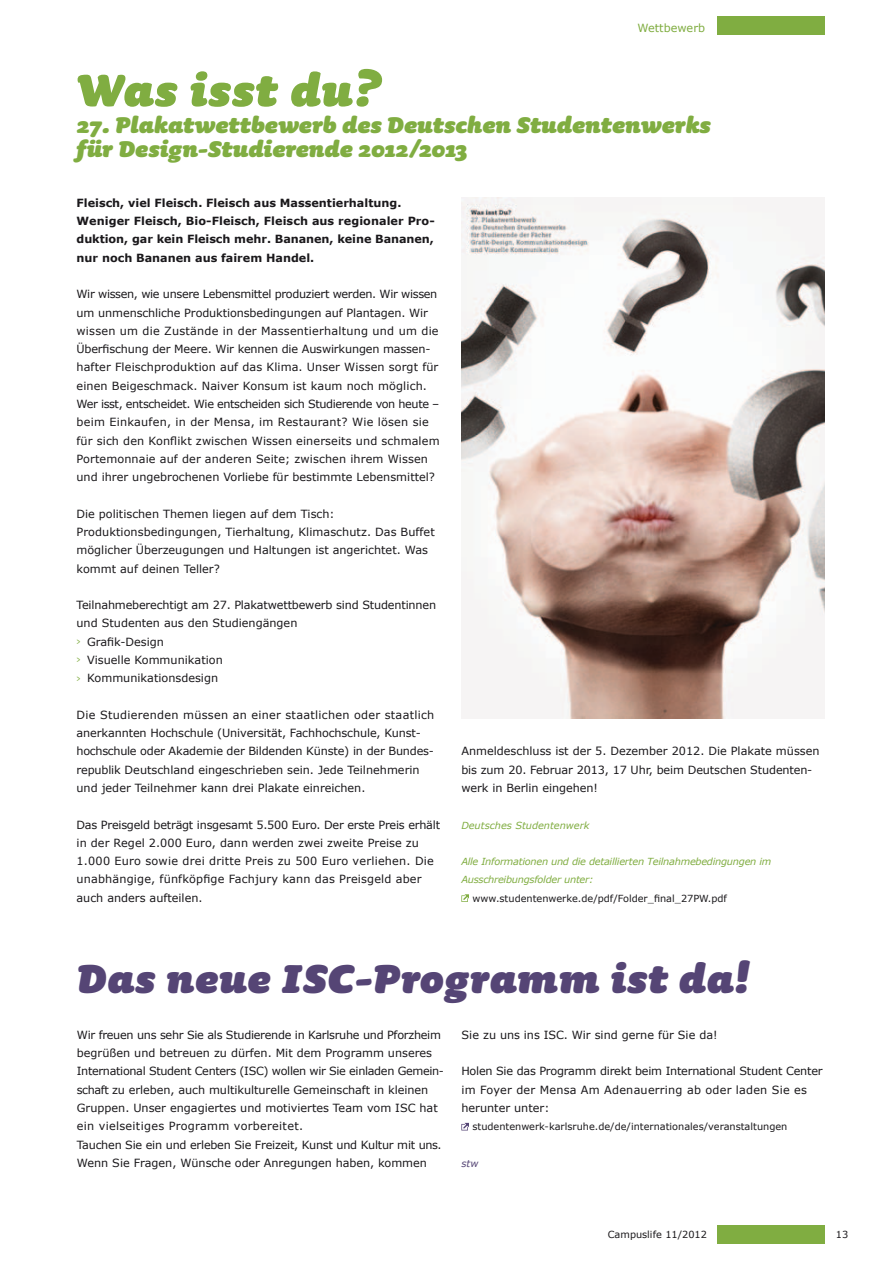
<style>
.page{position:relative;width:893px;height:1263px;background:#fff}
.page>*{position:absolute;margin:0;border:0;box-sizing:border-box;transform-origin:0 0}
.t1{font:italic 900 54px "Sauna";letter-spacing:.01em;color:#80ad41}
.t2{font:italic 900 48px "Sauna";letter-spacing:.01em;color:#554575}
.t3{font:italic 900 27px/24px "Sauna";letter-spacing:-.005em;color:#80ad41}
.t4{font:11.25px/18.3px "Verdana";color:#1a181b}
.t5{font:700 11.25px/18.3px "Verdana";color:#1a181b}
.t6{font:11.25px/18.3px "Verdana";letter-spacing:-.02em;color:#1a181b}
.t7{font:11.25px "Verdana";color:#80ad41}
.t8{font:9.75px "Verdana";color:#1a181b}
.t9{font:italic 9.75px/18.3px "Verdana";letter-spacing:-.025em;color:#80ad41}
.t10{font:italic 9.75px "Verdana";color:#80ad41}
.t11{font:italic 9.75px "Verdana";color:#554575}
.s1{font-family:"Sauna";color:#80ad41}
</style>
<div class="page">
<svg style="left:461px;top:894px;width:8px;height:8px"></svg>
<div style="left:718px;top:17px;width:107px;height:18px;background:#80ad41"></div>
<div style="left:718px;top:1225px;width:107px;height:18px;background:#80ad41"></div>
<img style="left:461px;top:198px;width:364px;height:521px">
<svg style="left:461px;top:1123px;width:8px;height:7px"></svg>
<p class="t7" style="left:638px;top:20px;width:69px">Wettbewerb</p>
<h1 class="t1" style="left:77px;top:57px;width:304px">Was isst du?</h1>
<h3 class="t3" style="left:77px;top:113px;width:636px">27. Plakatwettbewerb des Deutschen Studentenwerks für Design-Studierende 2012/2013</h3>
<p class="t5" style="left:77px;top:193px;width:360px">Fleisch, viel Fleisch. Fleisch aus Massentierhaltung.<br>Weniger Fleisch, Bio-Fleisch, Fleisch aus regionaler Pro&shy;duktion, gar kein Fleisch mehr. Bananen, keine Bananen, nur noch Bananen aus fairem Handel.</p>
<p class="t4" style="left:77px;top:285px;width:365px">Wir wissen, wie unsere Lebensmittel produziert werden. Wir wissen um unmenschliche Produktionsbedingungen auf Plantagen. Wir wissen um die Zustände in der Massentierhaltung und um die Überfischung der Meere. Wir kennen die Auswirkungen massen&shy;hafter Fleischproduktion auf das Klima. Unser Wissen sorgt für einen Beigeschmack. Naiver Konsum ist kaum noch möglich.<br>Wer isst, entscheidet. Wie entscheiden sich Studierende von heute – beim Einkaufen, in der Mensa, im Restaurant? Wie lösen sie für sich den Konflikt zwischen Wissen einerseits und schmalem Portemonnaie auf der anderen Seite; zwischen ihrem Wissen und ihrer ungebrochenen Vorliebe für bestimmte Lebensmittel?</p>
<p class="t4" style="left:77px;top:504px;width:360px">Die politischen Themen liegen auf dem Tisch:<br>Produktionsbedingungen, Tierhaltung, Klimaschutz. Das Buffet möglicher Überzeugungen und Haltungen ist angerichtet. Was kommt auf deinen Teller?</p>
<p class="t4" style="left:77px;top:595px;width:361px">Teilnahmeberechtigt am 27. Plakatwettbewerb sind Studentinnen und Studenten aus den Studiengängen<br><span class="s1">&gt;</span> Grafik-Design<br><span class="s1">&gt;</span> Visuelle Kommunikation<br><span class="s1">&gt;</span> Kommunikationsdesign</p>
<p class="t4" style="left:77px;top:705px;width:359px">Die Studierenden müssen an einer staatlichen oder staatlich anerkannten Hochschule (Universität, Fachhochschule, Kunst&shy;hochschule oder Akademie der Bildenden Künste) in der Bundes&shy;republik Deutschland eingeschrieben sein. Jede Teilnehmerin und jeder Teilnehmer kann drei Plakate einreichen.</p>
<p class="t4" style="left:77px;top:815px;width:365px">Das Preisgeld beträgt insgesamt 5.500 Euro. Der erste Preis erhält in der Regel 2.000 Euro, dann werden zwei zweite Preise zu 1.000 Euro sowie drei dritte Preis zu 500 Euro verliehen. Die unabhängige, fünfköpfige Fachjury kann das Preisgeld aber auch anders aufteilen.</p>
<p class="t4" style="left:461px;top:742px;width:360px">Anmeldeschluss ist der 5. Dezember 2012. Die Plakate müssen bis zum 20. Februar 2013, 17 Uhr, beim Deutschen Studenten&shy;werk in Berlin eingehen!</p>
<p class="t10" style="left:461px;top:819px;width:130px">Deutsches Studentenwerk</p>
<p class="t9" style="left:461px;top:852px;width:311px">Alle Informationen und die detaillierten Teilnahmebedingungen im<br>Ausschreibungsfolder unter:</p>
<p class="t8" style="left:472px;top:892px;width:256px">www.studentenwerke.de/pdf/Folder_final_27PW.pdf</p>
<h2 class="t2" style="left:77px;top:949px;width:674px">Das neue ISC-Programm ist da!</h2>
<p class="t4" style="left:77px;top:1025px;width:369px">Wir freuen uns sehr Sie als Studierende in Karlsruhe und Pforzheim begrüßen und betreuen zu dürfen. Mit dem Programm unseres International Student Centers (ISC) wollen wir Sie einladen Gemein&shy;schaft zu erleben, auch multikulturelle Gemeinschaft in kleinen Gruppen. Unser engagiertes und motiviertes Team vom ISC hat ein vielseitiges Programm vorbereitet.<br>Tauchen Sie ein und erleben Sie Freizeit, Kunst und Kultur mit uns.<br>Wenn Sie Fragen, Wünsche oder Anregungen haben, kommen</p>
<p class="t4" style="left:461px;top:1025px;width:258px">Sie zu uns ins ISC. Wir sind gerne für Sie da!</p>
<p class="t6" style="left:461px;top:1062px;width:363px">Holen Sie das Programm direkt beim International Student Center im Foyer der Mensa Am Adenauerring ab oder laden Sie es herunter unter:</p>
<p class="t8" style="left:472px;top:1120px;width:316px">studentenwerk-karlsruhe.de/de/internationales/veranstaltungen</p>
<p class="t11" style="left:461px;top:1157px;width:19px">stw</p>
<p class="t8" style="left:608px;top:1229px;width:101px">Campuslife 11/2012</p>
<p class="t8" style="left:836px;top:1229px;width:14px">13</p>
</div>
